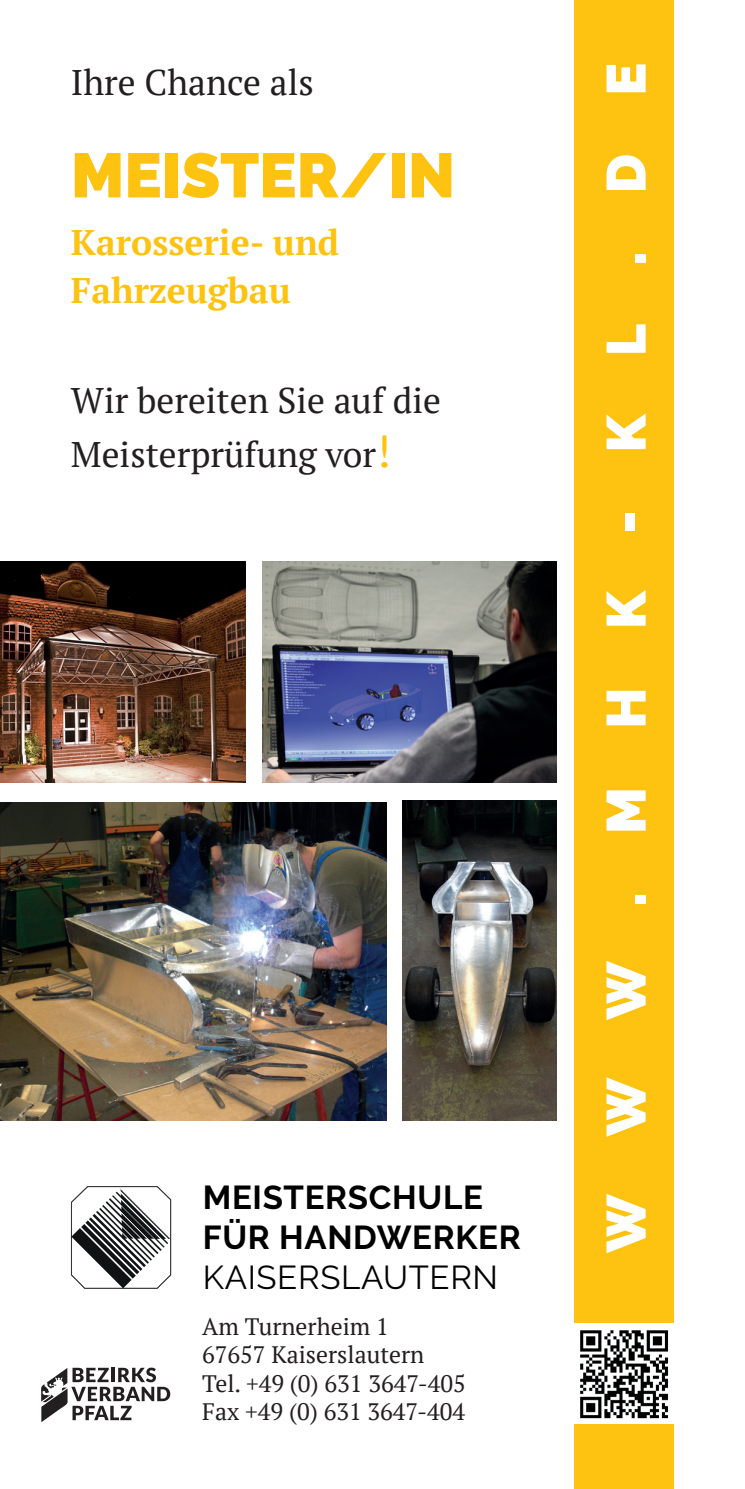
<style>
.page{position:relative;width:745px;height:1489px;background:#fff}
.page>*{position:absolute;margin:0;border:0;box-sizing:border-box;transform-origin:0 0}
.t1{font:900 62.5px "Raleway";color:#fec210}
.t2{font:900 55px "Raleway";color:#fff}
.t3{font:35.5px/54px "PT Serif";color:#231f20}
.t4{font:700 35.5px/47.5px "PT Serif";color:#fec210}
.t5{font:700 33px/39.8px "Raleway";letter-spacing:.02em;color:#000001}
.t6{font:33px "Raleway";letter-spacing:.02em;color:#000001}
.t7{font:23.75px/28.5px "PT Serif";color:#231f20}
.s1{font-size:45px;color:#fec210}
</style>
<div class="page">
<div style="left:574px;top:0;width:99px;height:1488px;background:#fec210"></div>
<svg style="left:71px;top:1186px;width:100px;height:102px"></svg>
<svg style="left:41px;top:1367px;width:129px;height:54px"></svg>
<img style="left:574px;top:1323px;width:99px;height:100px">
<img style="left:0;top:802px;width:386px;height:318px">
<img style="left:262px;top:561px;width:294px;height:222px">
<img style="left:402px;top:800px;width:154px;height:320px">
<img style="left:0;top:561px;width:245px;height:222px">
<h3 class="t3" style="left:71px;top:55px;width:244px">Ihre Chance als</h3>
<h1 class="t1" style="left:71px;top:139px;width:385px">MEISTER/IN</h1>
<h3 class="t4" style="left:71px;top:218px;width:269px">Karosserie- und<br>Fahrzeugbau</h3>
<h3 class="t3" style="left:71px;top:373px;width:371px">Wir bereiten Sie auf die<br>Meisterprüfung vor<span class="s1">!</span></h3>
<h3 class="t5" style="left:202px;top:1177px;width:319px">MEISTERSCHULE<br>FÜR HANDWERKER</h3>
<h3 class="t6" style="left:202px;top:1257px;width:297px">KAISERSLAUTERN</h3>
<p class="t7" style="left:202px;top:1311px;width:265px">Am Turnerheim 1<br>67657 Kaiserslautern<br>Tel. +49 (0) 631 3647-405<br>Fax +49 (0) 631 3647-404</p>
<h2 class="t2" style="left:594px;top:1252px;width:1191px;rotate:-90deg">WWW.MHK-KL.DE</h2>
</div>
